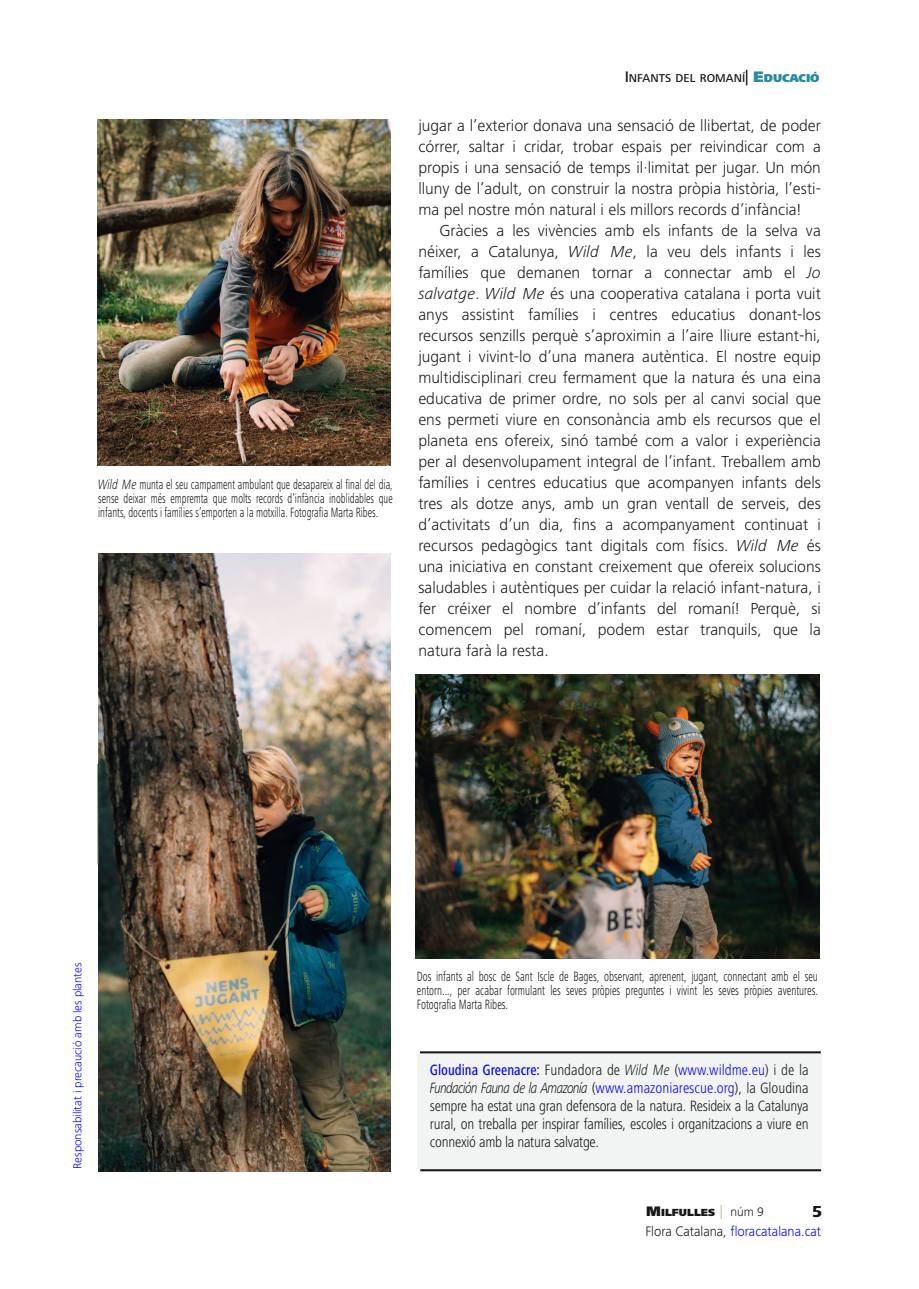
<style>
.page{position:relative;width:919px;height:1289px;background:#fff}
.page>*{position:absolute;margin:0;border:0;box-sizing:border-box;transform-origin:0 0}
.t1{font:300 16.5px/21px "Frutiger Next LT";color:#181715;text-align:justify}
.t2{font:800 16.5px "Frutiger Next LT";color:#181715}
.t3{font:300 condensed 15.45px/18px "Frutiger Next LT";letter-spacing:-.02em;color:#181715;text-align:justify}
.t4{font:300 14.25px "Frutiger Next LT";letter-spacing:-.005em;color:#00f;scale:.95 1}
.t5{font:300 condensed 13.95px/14px "Frutiger Next LT";color:#181715;text-align:justify;scale:.77 1}
.t6{font:300 condensed 13.95px/14px "Frutiger Next LT";color:#181715;text-align:justify;scale:.8 1}
.t7{font:300 12px "Frutiger Next LT";letter-spacing:-.005em;color:#00f}
.t8{font:500 11.85px "Frutiger Next LT";color:#181715}
.t9{font:900 10.65px "Frutiger Next LT";color:#181715}
.s1{font-style:italic;font-stretch:normal}
.s2{font-size:15.75px}
.s3{font-weight:900;font-size:15.75px;color:#2c89a0}
.s4{font-weight:900;color:#2c89a0}
.s5{font-style:italic}
.s6{font-weight:500;color:#00f}
.s7{font-weight:500}
.s8{color:#00f}
.s9{font-size:14.25px}
.s10{font-weight:500;font-size:14.25px;color:#c1cbae}
.s11{font-weight:300;font-size:12.75px}
.s12{color:#181715}
</style>
<div class="page">
<img style="left:99px;top:554px;width:291px;height:617px">
<img style="left:416px;top:674px;width:403px;height:284px">
<img style="left:97px;top:120px;width:293px;height:345px">
<hr style="left:420px;top:1169px;width:401px;height:2px;background:#181715">
<hr style="left:420px;top:1051px;width:400px;height:2px;background:#181715">
<div style="left:417px;top:1054px;width:404px;height:114px;background:#f2f4f4"></div>
<hr style="left:97px;top:764px;width:1px;height:100px;background:#89a986">
<p class="t5" style="left:98px;top:477px;width:384px"><span class="s1">Wild Me</span> munta el seu campament ambulant que desapareix al final del dia, sense deixar més empremta que molts records d’infància inoblidables que infants, docents i famílies s’emporten a la motxilla. Fotografia Marta Ribes.</p>
<p class="t8" style="left:624px;top:72px;width:196px"><span class="s2">I</span>NFANTS DEL ROMANÍ<span class="s2">|</span> <span class="s3">E</span><span class="s4">DUCACIÓ</span></p>
<p class="t1" style="left:418px;top:115px;width:404px">jugar a l’exterior donava una sensació de llibertat, de poder córrer, saltar i cridar, trobar espais per reivindicar com a propis i una sensació de temps il·limitat per jugar. Un món lluny de l’adult, on construir la nostra pròpia història, l’esti&shy;ma pel nostre món natural i els millors records d’infància!</p>
<p class="t1" style="left:418px;top:220px;width:404px;text-indent:21px">Gràcies a les vivències amb els infants de la selva va néixer, a Catalunya, <span class="s5">Wild Me</span>, la veu dels infants i les famílies que demanen tornar a connectar amb el <span class="s5">Jo salvatge</span>. <span class="s5">Wild Me</span> és una cooperativa catalana i porta vuit anys assistint famílies i centres educatius donant-los recursos senzills perquè s’aproximin a l’aire lliure estant-hi, jugant i vivint-lo d’una manera autèntica. El nostre equip multidisciplinari creu fermament que la natura és una eina educativa de primer ordre, no sols per al canvi social que ens permeti viure en consonància amb els recursos que el planeta ens ofereix, sinó també com a valor i experiència per al desenvolupament integral de l’infant. Treballem amb famílies i centres educatius que acompanyen infants dels tres als dotze anys, amb un gran ventall de serveis, des d’activitats d’un dia, fins a acompanyament continuat i recursos pedagògics tant digitals com físics. <span class="s5">Wild Me</span> és una iniciativa en constant creixement que ofereix solucions saludables i autèntiques per cuidar la relació infant-natura, i fer créixer el nombre d’infants del romaní! Perquè, si comencem pel romaní, podem estar tranquils, que la natura farà la resta.</p>
<p class="t7" style="left:71px;top:1168px;width:208px;rotate:-90deg">Responsabilitat i precaució amb les plantes</p>
<p class="t6" style="left:417px;top:969px;width:503px">Dos infants al bosc de Sant Iscle de Bages, observant, aprenent, jugant, connectant amb el seu entorn..., per acabar formulant les seves pròpies preguntes i vivint les seves pròpies aventures.<br>Fotografia Marta Ribes.</p>
<p class="t3" style="left:430px;top:1060px;width:380px"><span class="s6">Gloudina Greenacre</span><span class="s7">:</span> Fundadora de <span class="s1">Wild Me</span> (<span class="s8">www.wildme.eu</span>) i de la <span class="s1">Fundación Fauna de la Amazonía</span> (<span class="s8">www.amazoniarescue.org</span>), la Gloudina sempre ha estat una gran defensora de la natura. Resideix a la Catalunya rural, on treballa per inspirar famílies, escoles i organitzacions a viure en connexió amb la natura salvatge.</p>
<p class="t9" style="left:646px;top:1206px;width:119px"><span class="s9">M</span>ILFULLES <span class="s10">|</span> <span class="s11">núm 9</span></p>
<p class="t2" style="left:812px;top:1201px;width:12px">5</p>
<p class="t4" style="left:645px;top:1223px;width:186px"><span class="s12">Flora Catalana,</span> floracatalana.cat</p>
</div>
